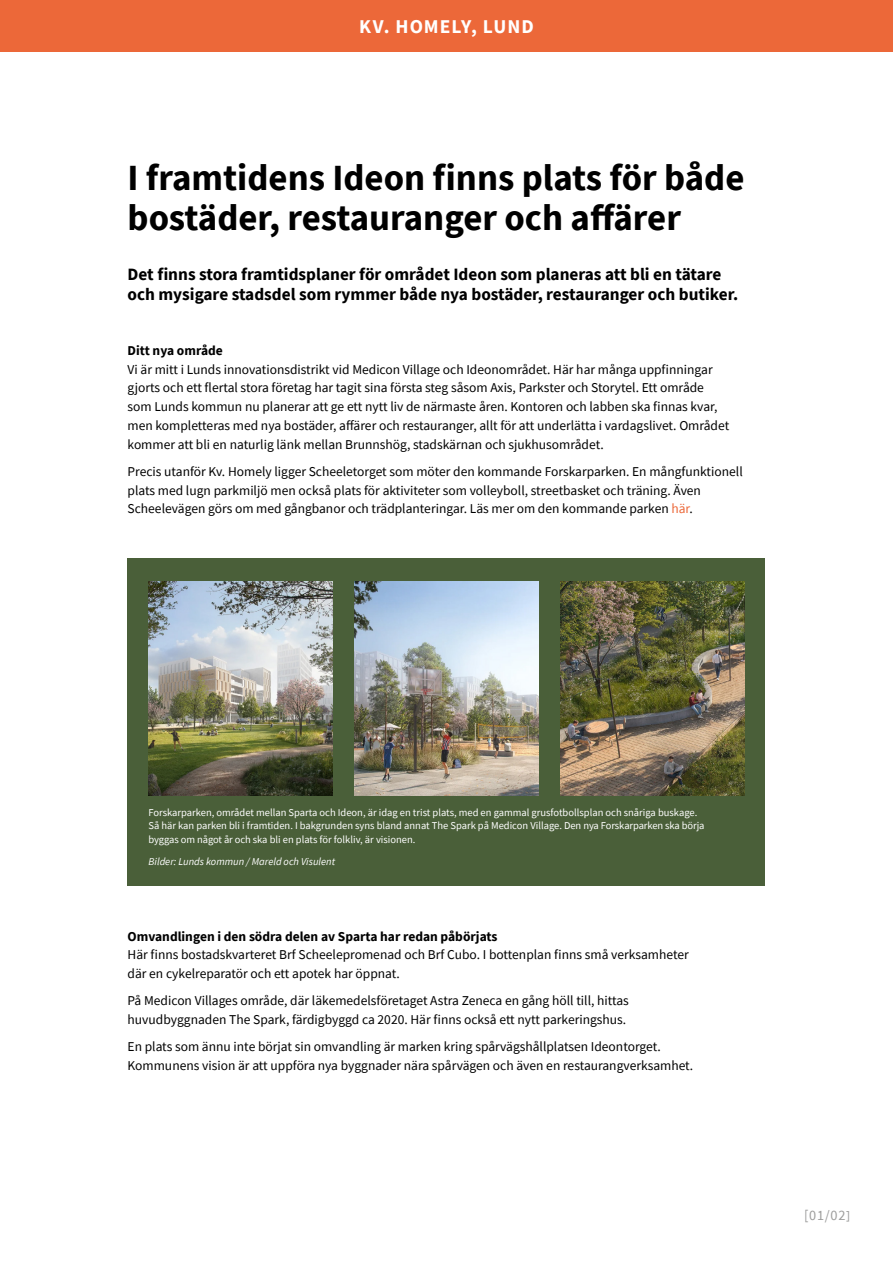
<style>
.page{position:relative;width:893px;height:1263px;background:#fff}
.page>*{position:absolute;margin:0;border:0;box-sizing:border-box;transform-origin:0 0}
.t1{font:700 36.9px/39.8px "Source Sans Pro";color:#000}
.t2{font:700 19.5px "Source Sans Pro";letter-spacing:.05em;color:#fff}
.t3{font:700 17.25px/20.2px "Source Sans Pro";color:#000}
.t4{font:14.25px "Source Sans Pro";color:#9d9d9c}
.t5{font:13.5px/18.8px "Source Sans Pro";color:#000}
.t6{font:700 13.5px "Source Sans Pro";color:#000}
.t7{font:10.5px/13.5px "Source Sans Pro";color:#fff}
.t8{font:italic 10.5px "Source Sans Pro";color:#fff}
.s1{color:#ec6839}
</style>
<div class="page">
<div style="left:128px;top:558px;width:637px;height:328px;background:#4a5f39"></div>
<div style="left:0;top:0;width:893px;height:52px;background:#ec6839"></div>
<img style="left:148px;top:581px;width:185px;height:214px">
<img style="left:354px;top:581px;width:185px;height:214px">
<img style="left:560px;top:581px;width:184px;height:214px">
<h2 class="t2" style="left:359px;top:14px;width:176px">KV. HOMELY, LUND</h2>
<h1 class="t1" style="left:128px;top:158px;width:618px">I framtidens Ideon finns plats för både bostäder, restauranger och affärer</h1>
<p class="t3" style="left:128px;top:264px;width:612px">Det finns stora framtidsplaner för området Ideon som planeras att bli en tätare och mysigare stadsdel som rymmer både nya bostäder, restauranger och butiker.</p>
<p class="t6" style="left:128px;top:341px;width:97px">Ditt nya område</p>
<p class="t5" style="left:128px;top:360px;width:603px">Vi är mitt i Lunds innovationsdistrikt vid Medicon Village och Ideonområdet. Här har många uppfinningar gjorts och ett flertal stora företag har tagit sina första steg såsom Axis, Parkster och Storytel. Ett område som Lunds kommun nu planerar att ge ett nytt liv de närmaste åren. Kontoren och labben ska finnas kvar, men kompletteras med nya bostäder, affärer och restauranger, allt för att underlätta i vardagslivet. Området kommer att bli en naturlig länk mellan Brunnshög, stadskärnan och sjukhusområdet.</p>
<p class="t5" style="left:128px;top:462px;width:617px">Precis utanför Kv. Homely ligger Scheeletorget som möter den kommande Forskarparken. En mångfunktionell plats med lugn parkmiljö men också plats för aktiviteter som volleyboll, streetbasket och träning. Även<br>Scheelevägen görs om med gångbanor och trädplanteringar. Läs mer om den kommande parken <span class="s1">här</span>.</p>
<p class="t7" style="left:148px;top:805px;width:558px">Forskarparken, området mellan Sparta och Ideon, är idag en trist plats, med en gammal grusfotbollsplan och snåriga buskage.<br>Så här kan parken bli i framtiden. I bakgrunden syns bland annat The Spark på Medicon Village. Den nya Forskarparken ska börja byggas om något år och ska bli en plats för folkliv, är visionen.</p>
<p class="t8" style="left:148px;top:854px;width:188px">Bilder: Lunds kommun / Mareld och Visulent</p>
<p class="t6" style="left:128px;top:927px;width:371px">Omvandlingen i den södra delen av Sparta har redan påbörjats</p>
<p class="t5" style="left:128px;top:945px;width:563px">Här finns bostadskvarteret Brf Scheelepromenad och Brf Cubo. I bottenplan finns små verksamheter där en cykelreparatör och ett apotek har öppnat.</p>
<p class="t5" style="left:128px;top:991px;width:503px">På Medicon Villages område, där läkemedelsföretaget Astra Zeneca en gång höll till, hittas huvudbyggnaden The Spark, färdigbyggd ca 2020. Här finns också ett nytt parkeringshus.</p>
<p class="t5" style="left:128px;top:1037px;width:567px">En plats som ännu inte börjat sin omvandling är marken kring spårvägshållplatsen Ideontorget.<br>Kommunens vision är att uppföra nya byggnader nära spårvägen och även en restaurangverksamhet.</p>
<p class="t4" style="left:804px;top:1207px;width:48px">[01/02]</p>
</div>
